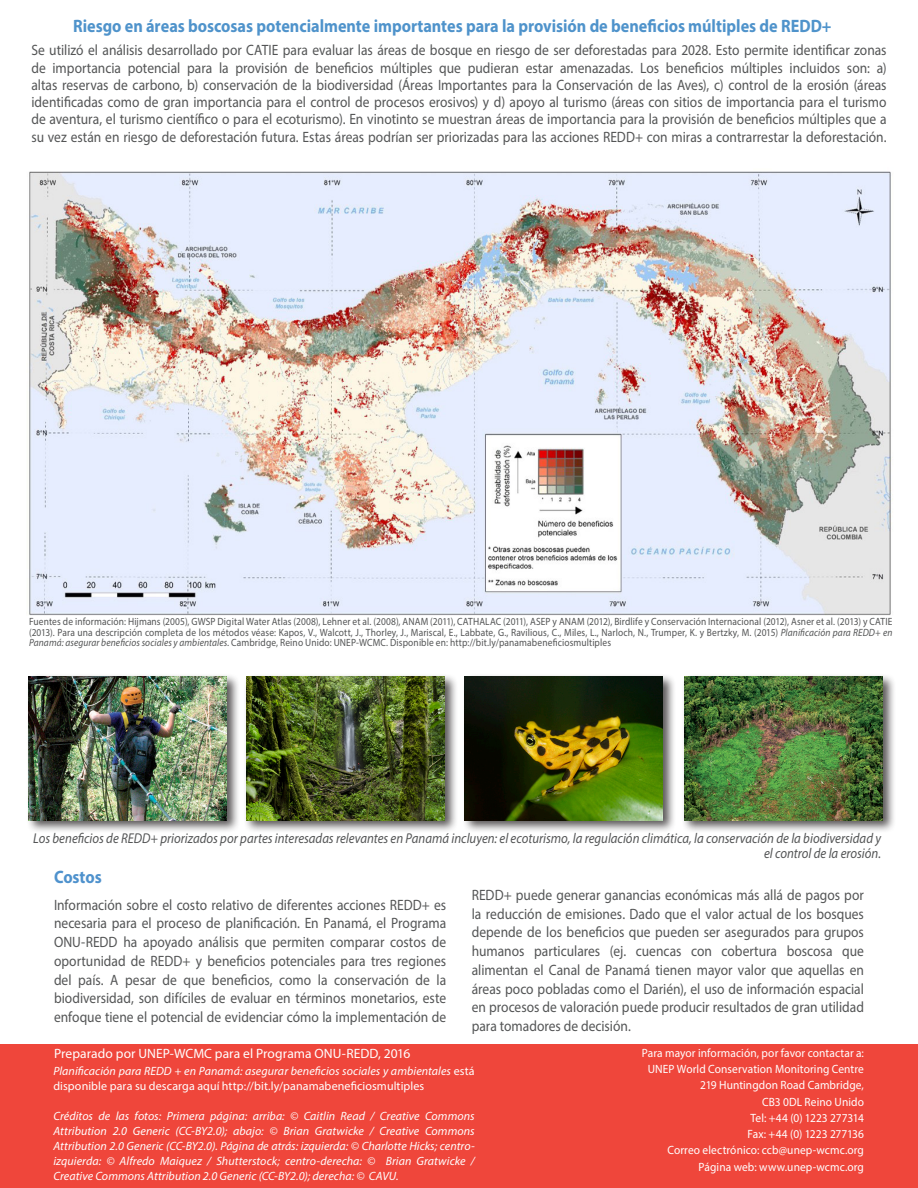
<style>
.page{position:relative;width:918px;height:1188px;background:#fff}
.page>*{position:absolute;margin:0;border:0;box-sizing:border-box;transform-origin:0 0}
.Paragraph_Style_3_co{font:700 18px "Myriad Pro";color:#4f93cb;scale:.9 1}
.Paragraph_Style_3_co-2{font:700 18px "Myriad Pro";letter-spacing:-.005em;color:#4f92cd;scale:.9 1}
.Paragraph_Style_3_co-3{font:15px/18.8px "Myriad Pro";color:#545556;text-align:justify;scale:.9 1}
.Paragraph_Style_3_co-4{font:italic 14.25px/14.4px "Myriad Pro";color:#545556;text-align:right;scale:.9 1}
.Paragraph_Style_1{font:13.5px "Myriad Pro";letter-spacing:.005em;color:#fff}
.Paragraph_Style_3_co-5{font:italic 12px/15px "Myriad Pro";letter-spacing:.005em;color:#fff;text-align:justify}
.Figure_Box_heading{font:12px "Myriad Pro";letter-spacing:.01em;color:#fff;scale:.95 1}
.Paragraph_Style_3_co-6{font:12px/15px "Myriad Pro";letter-spacing:.005em;color:#fff}
.Paragraph_Style_3_co-7{font:10.5px/10.5px "Myriad Pro";letter-spacing:.01em;color:#545556;text-align:justify;scale:.9 1}
.s1{font-style:italic}
</style>
<div class="page">
<div style="left:0;top:1044px;width:918px;height:144px;background:#ef463b"></div>
<img style="left:29px;top:171px;width:864px;height:445px">
<div style="left:26px;top:673px;width:214px;height:161px;background:#231f20;opacity:.75"></div>
<img style="left:29px;top:676px;width:198px;height:144px">
<div style="left:244px;top:673px;width:214px;height:161px;background:#231f20;opacity:.75"></div>
<img style="left:247px;top:676px;width:198px;height:144px">
<div style="left:462px;top:673px;width:214px;height:161px;background:#231f20;opacity:.75"></div>
<img style="left:465px;top:676px;width:198px;height:144px">
<div style="left:682px;top:673px;width:214px;height:161px;background:#231f20;opacity:.75"></div>
<img style="left:685px;top:676px;width:198px;height:144px">
<p class="Paragraph_Style_3_co" style="left:73px;top:15px;width:844px">Riesgo en áreas boscosas potencialmente importantes para la provisión de beneficios múltiples de REDD+</p>
<p class="Paragraph_Style_3_co-3" style="left:31px;top:41px;width:952px;line-height:17.2px">Se utilizó el análisis desarrollado por CATIE para evaluar las áreas de bosque en riesgo de ser deforestadas para 2028. Esto permite identificar zonas de importancia potencial para la provisión de beneficios múltiples que pudieran estar amenazadas. Los beneficios múltiples incluidos son: a) altas reservas de carbono, b) conservación de la biodiversidad (Áreas Importantes para la Conservación de las Aves), c) control de la erosión (áreas identificadas como de gran importancia para el control de procesos erosivos) y d) apoyo al turismo (áreas con sitios de importancia para el turismo de aventura, el turismo científico o para el ecoturismo). En vinotinto se muestran áreas de importancia para la provisión de beneficios múltiples que a su vez están en riesgo de deforestación futura. Estas áreas podrían ser priorizadas para las acciones REDD+ con miras a contrarrestar la deforestación.</p>
<p class="Paragraph_Style_3_co-7" style="left:29px;top:616px;width:961px">Fuentes de información: Hijmans (2005), GWSP Digital Water Atlas (2008), Lehner et al. (2008), ANAM (2011), CATHALAC (2011), ASEP y ANAM (2012), Birdlife y Conservación Internacional (2012), Asner et al. (2013) y CATIE (2013). Para una descripción completa de los métodos véase: Kapos, V., Walcott, J., Thorley, J., Mariscal, E., Labbate, G., Ravilious, C., Miles, L., Narloch, N., Trumper, K. y Bertzky, M. (2015) <span class="s1">Planificación para REDD+ en Panamá: asegurar beneficios sociales y ambientales.</span> Cambridge, Reino Unido: UNEP-WCMC. Disponible en: http://bit.ly/panamabeneficiosmultiples</p>
<p class="Paragraph_Style_3_co-4" style="left:33px;top:831px;width:944px">Los beneficios de REDD+ priorizados por partes interesadas relevantes en Panamá incluyen: el ecoturismo, la regulación climática, la conservación de la biodiversidad y el control de la erosión.</p>
<p class="Paragraph_Style_3_co-2" style="left:54px;top:866px;width:55px">Costos</p>
<p class="Paragraph_Style_3_co-3" style="left:54px;top:895px;width:437px">Información sobre el costo relativo de diferentes acciones REDD+ es necesaria para el proceso de planificación. En Panamá, el Programa ONU-REDD ha apoyado análisis que permiten comparar costos de oportunidad de REDD+ y beneficios potenciales para tres regiones del país. A pesar de que beneficios, como la conservación de la biodiversidad, son difíciles de evaluar en términos monetarios, este enfoque tiene el potencial de evidenciar cómo la implementación de</p>
<p class="Paragraph_Style_3_co-3" style="left:472px;top:885px;width:437px">REDD+ puede generar ganancias económicas más allá de pagos por la reducción de emisiones. Dado que el valor actual de los bosques depende de los beneficios que pueden ser asegurados para grupos humanos particulares (ej. cuencas con cobertura boscosa que alimentan el Canal de Panamá tienen mayor valor que aquellas en áreas poco pobladas como el Darién), el uso de información espacial en procesos de valoración puede producir resultados de gran utilidad para tomadores de decisión.</p>
<p class="Paragraph_Style_1" style="left:54px;top:1045px;width:358px">Preparado por UNEP-WCMC para el Programa ONU-REDD, 2016</p>
<p class="Paragraph_Style_3_co-6" style="left:53px;top:1063px;width:423px"><span class="s1">Planificación para REDD + en Panamá: asegurar beneficios sociales y ambientales</span> está disponible para su descarga aquí http://bit.ly/panamabeneficiosmultiples</p>
<p class="Paragraph_Style_3_co-5" style="left:53px;top:1108px;width:423px">Créditos de las fotos: Primera página: arriba: © Caitlin Read / Creative Commons Attribution 2.0 Generic (CC-BY2.0); abajo: © Brian Gratwicke / Creative Commons Attribution 2.0 Generic (CC-BY2.0). Página de atrás: izquierda: © Charlotte Hicks; centro&shy;izquierda: © Alfredo Maiquez / Shutterstock; centro-derecha: © Brian Gratwicke / Creative Commons Attribution 2.0 Generic (CC-BY2.0); derecha: © CAVU.</p>
<p class="Figure_Box_heading" style="left:642px;top:1045px;width:235px">Para mayor información, por favor contactar a:</p>
<p class="Figure_Box_heading" style="left:648px;top:1062px;width:229px">UNEP World Conservation Monitoring Centre</p>
<p class="Figure_Box_heading" style="left:700px;top:1078px;width:174px">219 Huntingdon Road Cambridge,</p>
<p class="Figure_Box_heading" style="left:762px;top:1094px;width:109px">CB3 0DL Reino Unido</p>
<p class="Figure_Box_heading" style="left:750px;top:1110px;width:121px">Tel: +44 (0) 1223 277314</p>
<p class="Figure_Box_heading" style="left:747px;top:1127px;width:124px">Fax: +44 (0) 1223 277136</p>
<p class="Figure_Box_heading" style="left:667px;top:1143px;width:208px">Correo electrónico: ccb@unep-wcmc.org</p>
<p class="Figure_Box_heading" style="left:699px;top:1159px;width:176px">Página web: www.unep-wcmc.org</p>
</div>
